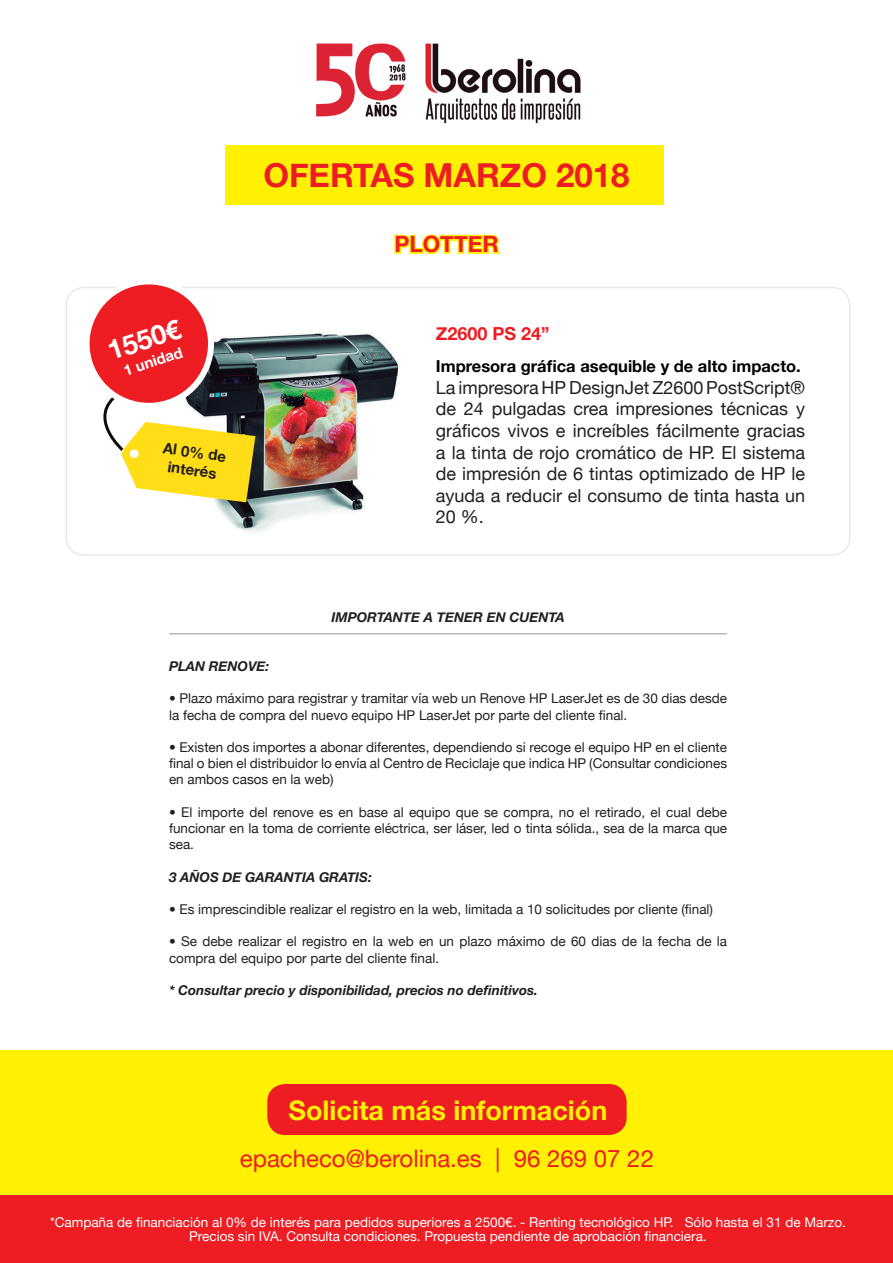
<style>
.page{position:relative;width:893px;height:1263px;background:#fff}
.page>*{position:absolute;margin:0;border:0;box-sizing:border-box;transform-origin:0 0}
.t1{font:700 33px "Helvetica Neue";color:#ee1d23}
.t2{font:700 27px "Helvetica Neue";color:#fff101}
.t3{font:700 27px "Helvetica Neue";color:#fff}
.t4{font:24px "Helvetica Neue";color:#ee1d23}
.t5{font:700 22.5px "Helvetica Neue";color:#ee1d23}
.t6{font:18px/21.6px "Helvetica Neue";color:#231f20;text-align:justify}
.t7{font:700 18px "Helvetica Neue";color:#ee1d23}
.t8{font:700 16.5px "Helvetica Neue";color:#000}
.t9{font:700 15px/18px "Helvetica Neue";color:#231f20;text-align:center}
.t10{font:700 15px "Helvetica Neue";color:#fff}
.t11{font:13.5px/16.2px "Helvetica Neue";color:#231f20}
.t12{font:13.5px/13.5px "Helvetica Neue";color:#fff;text-align:center}
.t13{font:italic 700 13.5px "Helvetica Neue";color:#231f20}
</style>
<div class="page">
<div style="left:226px;top:145px;width:438px;height:59px;background:#fff101"></div>
<img style="left:316px;top:43px;width:265px;height:80px">
<div style="left:0;top:1050px;width:893px;height:176px;background:#fff101"></div>
<div style="left:0;top:1196px;width:893px;height:67px;background:#ee1d23"></div>
<div style="left:267px;top:1084px;width:360px;height:51px;background:#ee1d23;border-radius:18px"></div>
<img style="left:215px;top:333px;width:184px;height:200px">
<div style="left:66px;top:287px;width:784px;height:269px;border:2px solid #231f20;border-radius:18px"></div>
<hr style="left:169px;top:633px;width:558px;height:1px;background:#231f20">
<svg style="left:79px;top:284px;width:176px;height:218px"></svg>
<svg style="left:394px;top:234px;width:107px;height:21px"></svg>
<h1 class="t1" style="left:263px;top:155px;width:368px">OFERTAS MARZO 2018</h1>
<h2 class="t3" style="left:103px;top:335px;width:77px;rotate:-18deg">1550€</h2>
<p class="t10" style="left:121px;top:362px;width:63px;rotate:-18deg">1 unidad</p>
<p class="t9" style="left:165px;top:438px;width:65px;rotate:8deg">Al 0% de interés</p>
<h3 class="t5" style="left:394px;top:230px;width:106px">PLOTTER</h3>
<h3 class="t7" style="left:436px;top:323px;width:115px">Z2600 PS 24”</h3>
<p class="t8" style="left:436px;top:356px;width:367px">Impresora gráfica asequible y de alto impacto.</p>
<p class="t6" style="left:436px;top:376px;width:371px">La impresora HP DesignJet Z2600 PostScript® de 24 pulgadas crea impresiones técnicas y gráficos vivos e increíbles fácilmente gracias a la tinta de rojo cromático de HP. El sistema de impresión de 6 tintas optimizado de HP le ayuda a reducir el consumo de tinta hasta un 20 %.</p>
<p class="t13" style="left:331px;top:609px;width:235px">IMPORTANTE A TENER EN CUENTA</p>
<p class="t13" style="left:169px;top:658px;width:102px">PLAN RENOVE:</p>
<p class="t11" style="left:169px;top:690px;width:560px">• Plazo máximo para registrar y tramitar vía web un Renove HP LaserJet es de 30 dias desde la fecha de compra del nuevo equipo HP LaserJet por parte del cliente final.</p>
<p class="t11" style="left:169px;top:739px;width:560px;text-align:justify">• Existen dos importes a abonar diferentes, dependiendo si recoge el equipo HP en el cliente final o bien el distribuidor lo envía al Centro de Reciclaje que indica HP (Consultar condiciones en ambos casos en la web)</p>
<p class="t11" style="left:169px;top:804px;width:560px;text-align:justify">• El importe del renove es en base al equipo que se compra, no el retirado, el cual debe funcionar en la toma de corriente eléctrica, ser láser, led o tinta sólida., sea de la marca que sea.</p>
<p class="t13" style="left:169px;top:868px;width:204px">3 AÑOS DE GARANTIA GRATIS:</p>
<p class="t11" style="left:169px;top:901px;width:546px">• Es imprescindible realizar el registro en la web, limitada a 10 solicitudes por cliente (final)</p>
<p class="t11" style="left:169px;top:933px;width:560px">• Se debe realizar el registro en la web en un plazo máximo de 60 dias de la fecha de la compra del equipo por parte del cliente final.</p>
<p class="t13" style="left:169px;top:982px;width:370px">* Consultar precio y disponibilidad, precios no definitivos.</p>
<h2 class="t2" style="left:289px;top:1094px;width:320px">Solicita más información</h2>
<h3 class="t4" style="left:240px;top:1144px;width:416px">epacheco@berolina.es | 96 269 07 22</h3>
<p class="t12" style="left:50px;top:1215px;width:797px">*Campaña de financiación al 0% de interés para pedidos superiores a 2500€. - Renting tecnológico HP. Sólo hasta el 31 de Marzo.<br>Precios sin IVA. Consulta condiciones. Propuesta pendiente de aprobación financiera.</p>
</div>
